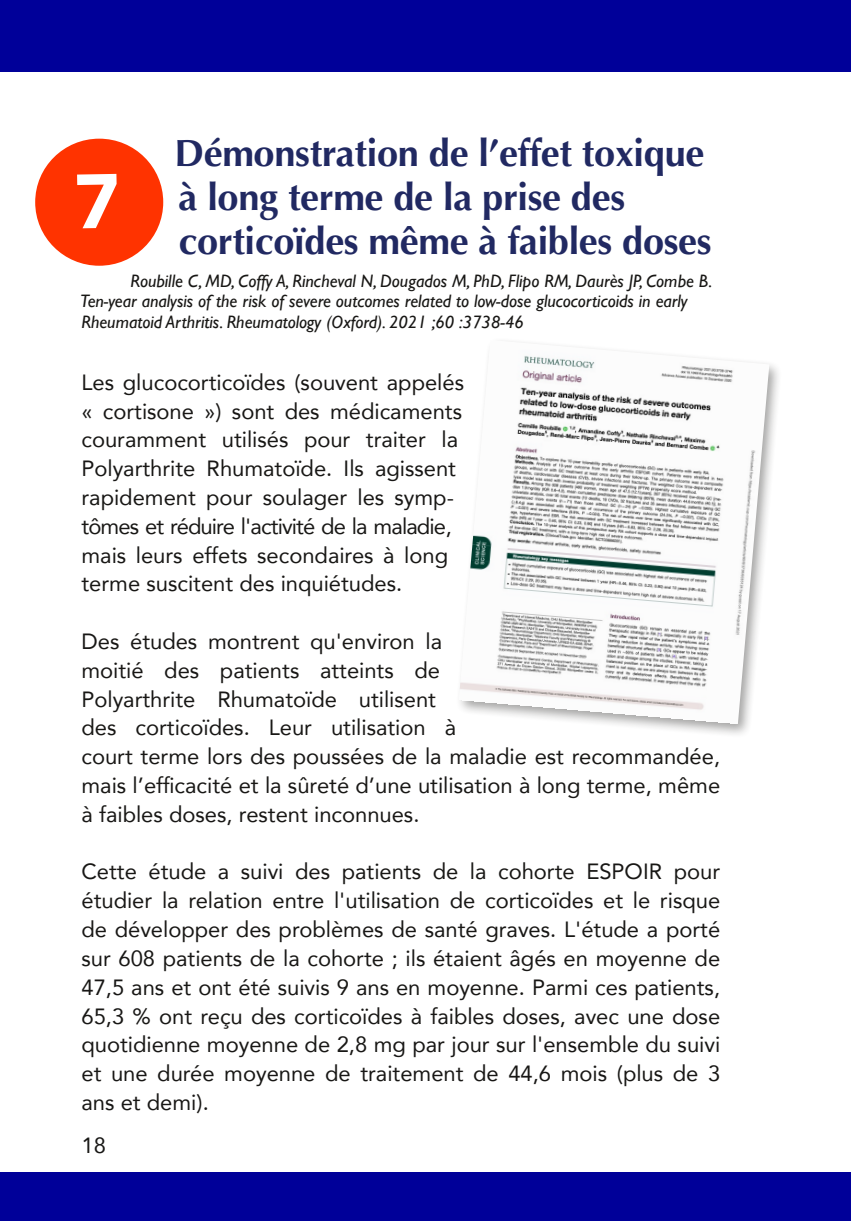
<style>
.page{position:relative;width:851px;height:1221px;background:#fff}
.page>*{position:absolute;margin:0;border:0;box-sizing:border-box;transform-origin:0 0}
.t1{font:700 38px/44px "Optima";letter-spacing:-.01em;color:#212962}
.t2{font:22px/28.8px "Avenir";color:#181715}
.t3{font:italic 18px/20.6px "Gill Sans";color:#181715}
</style>
<div class="page">
<div style="left:0;top:0;width:851px;height:72px;background:#009"></div>
<div style="left:35px;top:139px;width:128px;height:127px;background:#f30;border-radius:50%"></div>
<div style="left:0;top:1172px;width:851px;height:49px;background:#009"></div>
<svg style="left:618px;top:364px;width:160px;height:370px"></svg>
<img style="left:459px;top:350px;width:310px;height:374px">
<h1 class="t1" style="left:174px;top:131px;width:539px">Démonstration de l’effet toxique à long terme de la prise des corticoïdes même à faibles doses</h1>
<p class="t3" style="left:80px;top:270px;width:633px;text-indent:50px">Roubille C, MD, Coffy A, Rincheval N, Dougados M, PhD, Flipo RM, Daurès JP, Combe B.<br>Ten-year analysis of the risk of severe outcomes related to low-dose glucocorticoids in early<br>Rheumatoid Arthritis. Rheumatology (Oxford). 2021 ;60 :3738-46</p>
<p class="t2" style="left:81px;top:368px;width:384px">Les glucocorticoïdes (souvent appelés « cortisone ») sont des médicaments couramment utilisés pour traiter la Polyarthrite Rhumatoïde. Ils agissent rapidement pour soulager les symp&shy;tômes et réduire l'activité de la maladie, mais leurs effets secondaires à long terme suscitent des inquiétudes.</p>
<p class="t2" style="left:81px;top:627px;width:640px">Des études montrent qu'environ la<br>moitié des patients atteints de<br>Polyarthrite Rhumatoïde utilisent<br>des corticoïdes. Leur utilisation à<br>court terme lors des poussées de la maladie est recommandée, mais l’efficacité et la sûreté d’une utilisation à long terme, même à faibles doses, restent inconnues.</p>
<p class="t2" style="left:81px;top:858px;width:640px;text-align:justify">Cette étude a suivi des patients de la cohorte ESPOIR pour étudier la relation entre l'utilisation de corticoïdes et le risque de développer des problèmes de santé graves. L'étude a porté sur 608 patients de la cohorte ; ils étaient âgés en moyenne de 47,5 ans et ont été suivis 9 ans en moyenne. Parmi ces patients, 65,3 % ont reçu des corticoïdes à faibles doses, avec une dose quotidienne moyenne de 2,8 mg par jour sur l'ensemble du suivi et une durée moyenne de traitement de 44,6 mois (plus de 3 ans et demi).</p>
<p class="t2" style="left:81px;top:1132px;width:26px">18</p>
</div>
